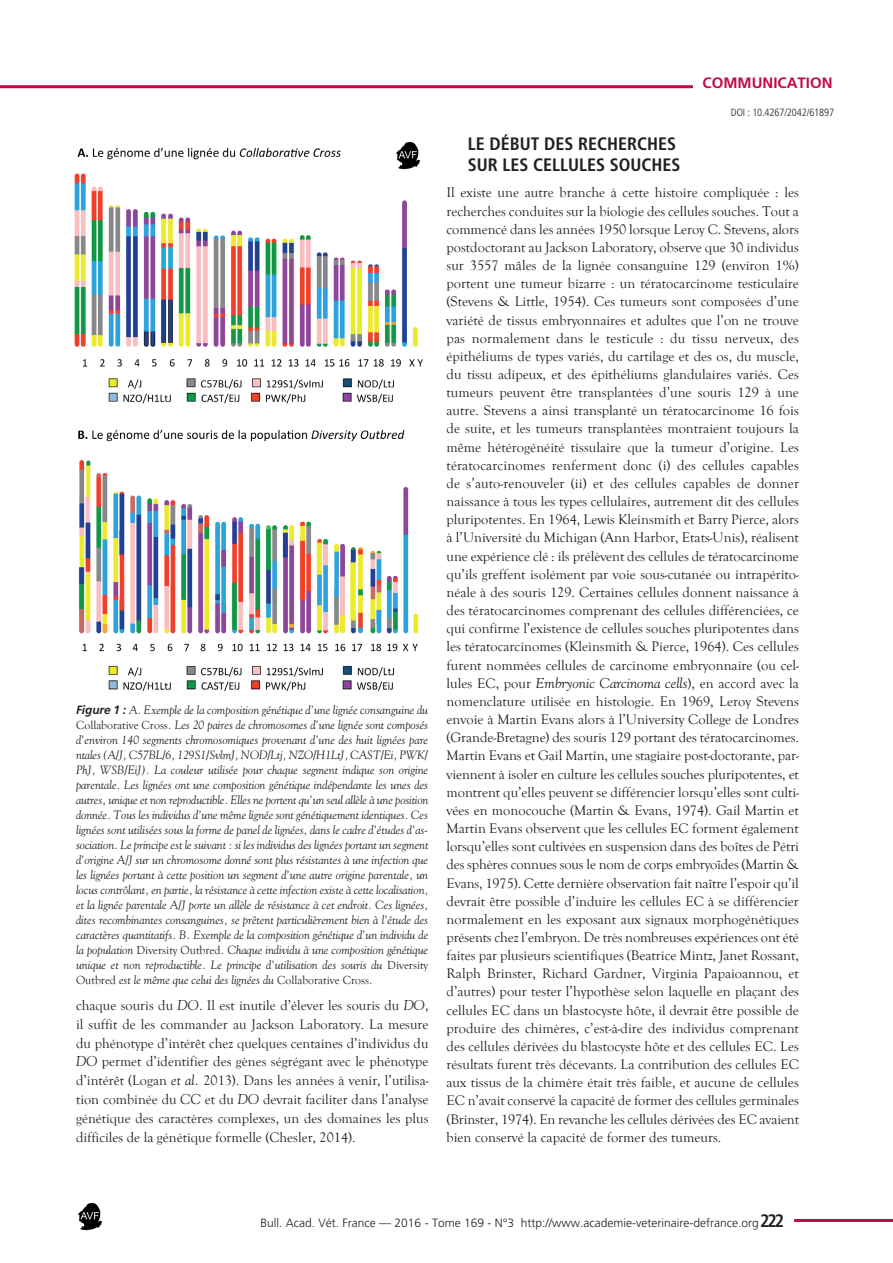
<style>
.page{position:relative;width:893px;height:1263px;background:#fff}
.page>*{position:absolute;margin:0;border:0;box-sizing:border-box;transform-origin:0 0}
.t1{font:700 condensed 18px/21.1px "Frutiger";color:#231f20}
.t2{font:700 15px "Frutiger";color:#c30a49}
.t3{font:14.25px/18.1px "Goudy Old Style T";color:#231f20;text-align:justify}
.t4{font:italic 12px/15px "Goudy";color:#231f20;text-align:justify}
.t5{font:300 12px "Frutiger";color:#231f20}
.t6{font:300 condensed 10.5px "Frutiger";letter-spacing:-.01em;color:#231f20}
.s1{font-family:"Frutiger";font-weight:700}
.s2{font-family:"Goudy Old Style T";font-style:normal}
.s3{font-family:"Goudy";font-style:italic}
</style>
<div class="page">
<img style="left:74px;top:147px;width:349px;height:545px">
<hr style="left:794px;top:1219px;width:99px;height:3px;background:#c30a49">
<hr style="left:0;top:85px;width:693px;height:3px;background:#c30a49">
<img style="left:78px;top:1203px;width:25px;height:28px">
<img style="left:395px;top:141px;width:25px;height:28px">
<p class="t2" style="left:703px;top:74px;width:131px">COMMUNICATION</p>
<p class="t4" style="left:76px;top:702px;width:354px"><span class="s1">Figure 1 :</span> A. Exemple de la composition génétique d’une lignée consanguine du <span class="s2">Collaborative Cross</span>. Les 20 paires de chromosomes d’une lignée sont composés d’environ 140 segments chromosomiques provenant d’une des huit lignées pare ntales (A/J, C57BL/6, 129S1/SvlmJ, NOD/Ltj, NZO/H1LtJ, CAST/Ei, PWK/ PhJ, WSB/EiJ). La couleur utilisée pour chaque segment indique son origine parentale. Les lignées ont une composition génétique indépendante les unes des autres, unique et non reproductible. Elles ne portent qu’un seul allèle à une position donnée. Tous les individus d’une même lignée sont génétiquement identiques. Ces lignées sont utilisées sous la forme de panel de lignées, dans le cadre d’études d’as&shy;sociation. Le principe est le suivant : si les individus des lignées portant un segment d’origine A/J sur un chromosome donné sont plus résistantes à une infection que les lignées portant à cette position un segment d’une autre origine parentale, un locus contrôlant, en partie, la résistance à cette infection existe à cette localisation, et la lignée parentale A/J porte un allèle de résistance à cet endroit. Ces lignées, dites recombinantes consanguines, se prêtent particulièrement bien à l’étude des caractères quantitatifs. B. Exemple de la composition génétique d’un individu de la population <span class="s2">Diversity Outbred</span>. Chaque individu à une composition génétique unique et non reproductible. Le principe d’utilisation des souris du <span class="s2">Diversity Outbred</span> est le même que celui des lignées du <span class="s2">Collaborative Cross</span>.</p>
<p class="t3" style="left:76px;top:996px;width:354px;line-height:18.9px">chaque souris du <span class="s3">DO</span>. Il est inutile d’élever les souris du <span class="s3">DO</span>, il suffit de les commander au Jackson Laboratory. La mesure du phénotype d’intérêt chez quelques centaines d’individus du <span class="s3">DO</span> permet d’identifier des gènes ségrégant avec le phénotype d’intérêt (Logan <span class="s3">et al.</span> 2013). Dans les années à venir, l’utilisa&shy;tion combinée du <span class="s3">CC</span> et du <span class="s3">DO</span> devrait faciliter dans l’analyse génétique des caractères complexes, un des domaines les plus difficiles de la génétique formelle (Chesler, 2014).</p>
<p class="t6" style="left:731px;top:107px;width:105px">DOI : 10.4267/2042/61897</p>
<p class="t1" style="left:468px;top:133px;width:214px">LE DÉBUT DES RECHERCHES<br>SUR LES CELLULES SOUCHES</p>
<p class="t3" style="left:447px;top:184px;width:354px">Il existe une autre branche à cette histoire compliquée : les recherches conduites sur la biologie des cellules souches. Tout a commencé dans les années 1950 lorsque Leroy C. Stevens, alors postdoctorant au Jackson Laboratory, observe que 30 individus sur 3557 mâles de la lignée consanguine 129 (environ 1%) portent une tumeur bizarre : un tératocarcinome testiculaire (Stevens &amp; Little, 1954). Ces tumeurs sont composées d’une variété de tissus embryonnaires et adultes que l’on ne trouve pas normalement dans le testicule : du tissu nerveux, des épithéliums de types variés, du cartilage et des os, du muscle, du tissu adipeux, et des épithéliums glandulaires variés. Ces tumeurs peuvent être transplantées d’une souris 129 à une autre. Stevens a ainsi transplanté un tératocarcinome 16 fois de suite, et les tumeurs transplantées montraient toujours la même hétérogénéité tissulaire que la tumeur d’origine. Les tératocarcinomes renferment donc (i) des cellules capables de s’auto-renouveler (ii) et des cellules capables de donner naissance à tous les types cellulaires, autrement dit des cellules pluripotentes. En 1964, Lewis Kleinsmith et Barry Pierce, alors à l’Université du Michigan (Ann Harbor, Etats-Unis), réalisent une expérience clé : ils prélèvent des cellules de tératocarcinome qu’ils greffent isolément par voie sous-cutanée ou intrapérito&shy;néale à des souris 129. Certaines cellules donnent naissance à des tératocarcinomes comprenant des cellules différenciées, ce qui confirme l’existence de cellules souches pluripotentes dans les tératocarcinomes (Kleinsmith &amp; Pierce, 1964). Ces cellules furent nommées cellules de carcinome embryonnaire (ou cel&shy;lules EC, pour <span class="s3">Embryonic Carcinoma cells</span>), en accord avec la nomenclature utilisée en histologie. En 1969, Leroy Stevens envoie à Martin Evans alors à l’University College de Londres (Grande-Bretagne) des souris 129 portant des tératocarcinomes.<br>Martin Evans et Gail Martin, une stagiaire post-doctorante, par&shy;viennent à isoler en culture les cellules souches pluripotentes, et montrent qu’elles peuvent se différencier lorsqu’elles sont culti&shy;vées en monocouche (Martin &amp; Evans, 1974). Gail Martin et Martin Evans observent que les cellules EC forment également lorsqu’elles sont cultivées en suspension dans des boîtes de Pétri des sphères connues sous le nom de corps embryoïdes (Martin &amp; Evans, 1975). Cette dernière observation fait naître l’espoir qu’il devrait être possible d’induire les cellules EC à se différencier normalement en les exposant aux signaux morphogénétiques présents chez l’embryon. De très nombreuses expériences ont été faites par plusieurs scientifiques (Beatrice Mintz, Janet Rossant, Ralph Brinster, Richard Gardner, Virginia Papaioannou, et d’autres) pour tester l’hypothèse selon laquelle en plaçant des cellules EC dans un blastocyste hôte, il devrait être possible de produire des chimères, c’est-à-dire des individus comprenant des cellules dérivées du blastocyste hôte et des cellules EC. Les résultats furent très décevants. La contribution des cellules EC aux tissus de la chimère était très faible, et aucune de cellules EC n’avait conservé la capacité de former des cellules germinales (Brinster, 1974). En revanche les cellules dérivées des EC avaient bien conservé la capacité de former des tumeurs.</p>
<p class="t1" style="left:760px;top:1210px;width:25px">222</p>
<p class="t5" style="left:261px;top:1216px;width:500px">Bull. Acad. Vét. France — 2016 - Tome 169 - N°3 http://www.academie-veterinaire-defrance.org</p>
</div>
